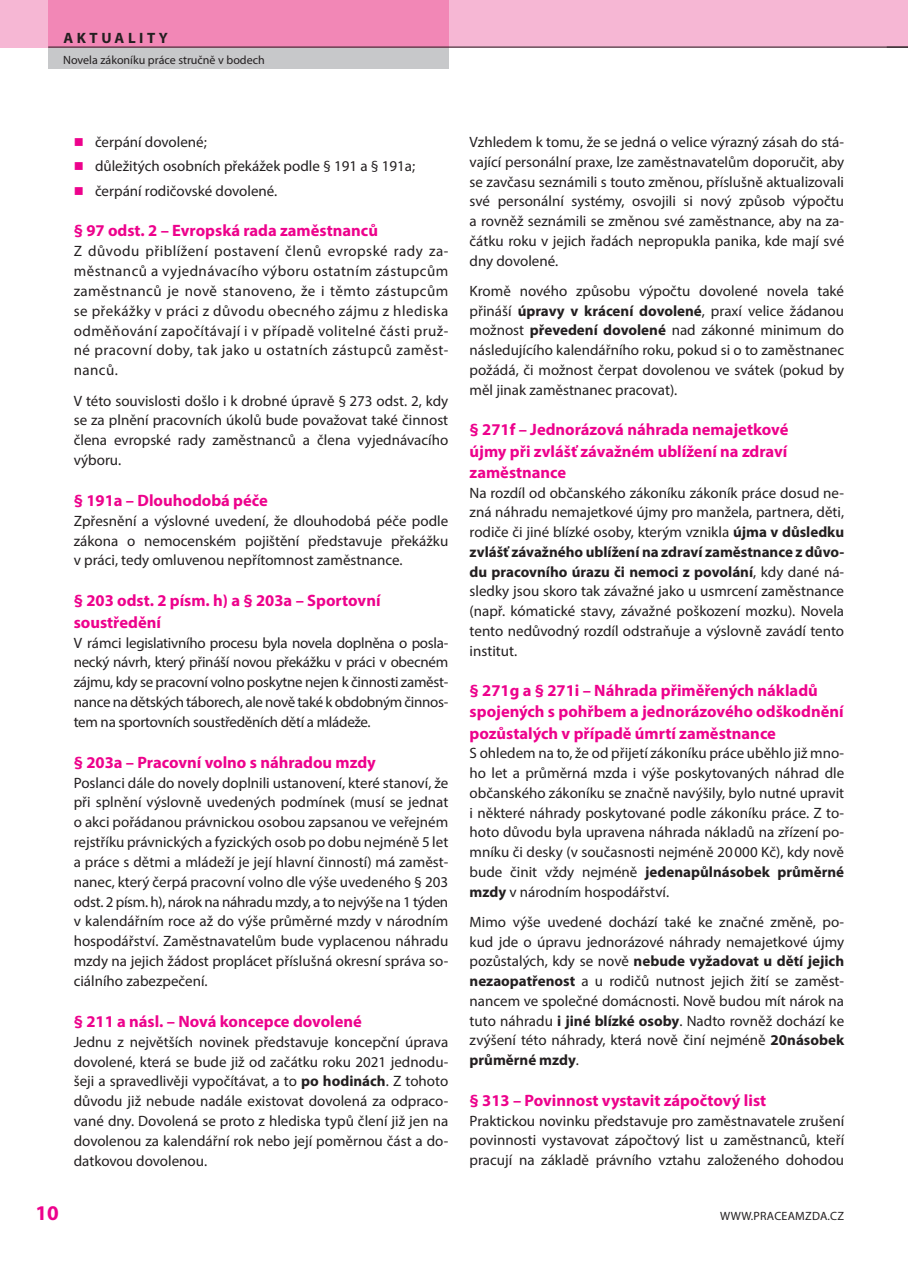
<style>
.page{position:relative;width:908px;height:1281px;background:#fff}
.page>*{position:absolute;margin:0;border:0;box-sizing:border-box;transform-origin:0 0}
.t1{font:700 21px "Myriad Pro";color:#ed028c}
.t2{font:700 16.5px/21.3px "Myriad Pro";color:#ed028c}
.t3{font:15px/19.8px "Myriad Pro";color:#231f20;text-align:justify}
.t4{font:700 15px "Myriad Pro";letter-spacing:.235em;color:#231f20}
.t5{font:12px "Myriad Pro";color:#231f20}
.t6{font:12px "Myriad Pro";letter-spacing:.02em;color:#231f20}
.s1{font-weight:700}
</style>
<div class="page">
<div style="left:0;top:0;width:899px;height:47px;background:#f6b7d4"></div>
<div style="left:899px;top:0;width:8px;height:47px;background:#f6b7d4"></div>
<div style="left:48px;top:0;width:400px;height:68px;background:#c7c8ca"></div>
<div style="left:48px;top:0;width:400px;height:47px;background:#f287b6"></div>
<hr style="left:48px;top:47px;width:859px;height:1px;background:#231f20">
<svg style="left:886px;top:47px;width:21px;height:1px"></svg>
<p class="t4" style="left:63px;top:28px;width:106px">Aktua lity</p>
<p class="t5" style="left:63px;top:53px;width:203px">Novela zákoníku práce stručně v bodech</p>
<p class="t3" style="left:95px;top:130px;width:321px;line-height:24.2px;text-align:left">čerpání dovolené;<br>důležitých osobních překážek podle § 191 a § 191a; čerpání rodičovské dovolené.</p>
<p class="t2" style="left:74px;top:220px;width:305px">§ 97 odst. 2 – Evropská rada zaměstnanců</p>
<p class="t3" style="left:74px;top:241px;width:376px">Z důvodu přiblížení postavení členů evropské rady za&shy;městnanců a vyjednávacího výboru ostatním zástupcům zaměstnanců je nově stanoveno, že i těmto zástupcům se překážky v práci z důvodu obecného zájmu z hlediska odměňování započítávají i v případě volitelné části pruž&shy;né pracovní doby, tak jako u ostatních zástupců zaměst&shy;nanců.</p>
<p class="t3" style="left:74px;top:390px;width:376px">V této souvislosti došlo i k drobné úpravě § 273 odst. 2, kdy se za plnění pracovních úkolů bude považovat také činnost člena evropské rady zaměstnanců a člena vyjednávacího výboru.</p>
<p class="t2" style="left:74px;top:489px;width:196px">§ 191a – Dlouhodobá péče</p>
<p class="t3" style="left:74px;top:511px;width:376px">Zpřesnění a výslovné uvedení, že dlouhodobá péče podle zákona o nemocenském pojištění představuje překážku v práci, tedy omluvenou nepřítomnost zaměstnance.</p>
<p class="t2" style="left:74px;top:589px;width:308px">§ 203 odst. 2 písm. h) a § 203a – Sportovní soustředění</p>
<p class="t3" style="left:74px;top:632px;width:376px">V rámci legislativního procesu byla novela doplněna o posla&shy;necký návrh, který přináší novou překážku v práci v obecném zájmu, kdy se pracovní volno poskytne nejen k činnosti zaměst&shy;nance na dětských táborech, ale nově také k obdobným činnos&shy;tem na sportovních soustředěních dětí a mládeže.</p>
<p class="t2" style="left:74px;top:751px;width:303px">§ 203a – Pracovní volno s náhradou mzdy</p>
<p class="t3" style="left:74px;top:772px;width:376px">Poslanci dále do novely doplnili ustanovení, které stanoví, že při splnění výslovně uvedených podmínek (musí se jednat o akci pořádanou právnickou osobou zapsanou ve veřejném rejstříku právnických a fyzických osob po dobu nejméně 5 let a práce s dětmi a mládeží je její hlavní činností) má zaměst&shy;nanec, který čerpá pracovní volno dle výše uvedeného § 203 odst. 2 písm. h), nárok na náhradu mzdy, a to nejvýše na 1 týden v kalendářním roce až do výše průměrné mzdy v národním hospodářství. Zaměstnavatelům bude vyplacenou náhradu mzdy na jejich žádost proplácet příslušná okresní správa so&shy;ciálního zabezpečení.</p>
<p class="t2" style="left:74px;top:1010px;width:289px">§ 211 a násl. – Nová koncepce dovolené</p>
<p class="t3" style="left:74px;top:1031px;width:376px">Jednu z největších novinek představuje koncepční úprava dovolené, která se bude již od začátku roku 2021 jednodu&shy;šeji a spravedlivěji vypočítávat, a to <span class="s1">po hodinách</span>. Z tohoto důvodu již nebude nadále existovat dovolená za odpraco&shy;vané dny. Dovolená se proto z hlediska typů člení již jen na dovolenou za kalendářní rok nebo její poměrnou část a do&shy;datkovou dovolenou.</p>
<p class="t3" style="left:469px;top:132px;width:376px">Vzhledem k tomu, že se jedná o velice výrazný zásah do stá&shy;vající personální praxe, lze zaměstnavatelům doporučit, aby se zavčasu seznámili s touto změnou, příslušně aktualizovali své personální systémy, osvojili si nový způsob výpočtu a rovněž seznámili se změnou své zaměstnance, aby na za&shy;čátku roku v jejich řadách nepropukla panika, kde mají své dny dovolené.</p>
<p class="t3" style="left:469px;top:281px;width:376px">Kromě nového způsobu výpočtu dovolené novela také přináší <span class="s1">úpravy v krácení dovolené</span>, praxí velice žádanou možnost <span class="s1">převedení dovolené</span> nad zákonné minimum do následujícího kalendářního roku, pokud si o to zaměstnanec požádá, či možnost čerpat dovolenou ve svátek (pokud by měl jinak zaměstnanec pracovat).</p>
<p class="t2" style="left:469px;top:418px;width:320px;text-align:justify">§ 271f – Jednorázová náhrada nemajetkové újmy při zvlášť závažném ublížení na zdraví zaměstnance</p>
<p class="t3" style="left:469px;top:482px;width:376px">Na rozdíl od občanského zákoníku zákoník práce dosud ne&shy;zná náhradu nemajetkové újmy pro manžela, partnera, děti, rodiče či jiné blízké osoby, kterým vznikla <span class="s1">újma v důsledku zvlášť závažného ublížení na zdraví zaměstnance z důvo&shy;du pracovního úrazu či nemoci z povolání</span>, kdy dané ná&shy;sledky jsou skoro tak závažné jako u usmrcení zaměstnance (např. kómatické stavy, závažné poškození mozku). Novela tento nedůvodný rozdíl odstraňuje a výslovně zavádí tento institut.</p>
<p class="t2" style="left:469px;top:679px;width:375px">§ 271g a § 271i – Náhrada přiměřených nákladů spojených s pohřbem a jednorázového odškodnění pozůstalých v případě úmrtí zaměstnance</p>
<p class="t3" style="left:469px;top:743px;width:376px">S ohledem na to, že od přijetí zákoníku práce uběhlo již mno&shy;ho let a průměrná mzda i výše poskytovaných náhrad dle občanského zákoníku se značně navýšily, bylo nutné upravit i některé náhrady poskytované podle zákoníku práce. Z to&shy;hoto důvodu byla upravena náhrada nákladů na zřízení po&shy;mníku či desky (v současnosti nejméně 20000 Kč), kdy nově bude činit vždy nejméně <span class="s1">jedenapůlnásobek průměrné mzdy</span> v národním hospodářství.</p>
<p class="t3" style="left:469px;top:912px;width:376px">Mimo výše uvedené dochází také ke značné změně, po&shy;kud jde o úpravu jednorázové náhrady nemajetkové újmy pozůstalých, kdy se nově <span class="s1">nebude vyžadovat u dětí jejich nezaopatřenost</span> a u rodičů nutnost jejich žití se zaměst&shy;nancem ve společné domácnosti. Nově budou mít nárok na tuto náhradu <span class="s1">i jiné blízké osoby</span>. Nadto rovněž dochází ke zvýšení této náhrady, která nově činí nejméně <span class="s1">20násobek průměrné mzdy</span>.</p>
<p class="t2" style="left:469px;top:1089px;width:298px">§ 313 – Povinnost vystavit zápočtový list</p>
<p class="t3" style="left:469px;top:1110px;width:376px">Praktickou novinku představuje pro zaměstnavatele zrušení povinnosti vystavovat zápočtový list u zaměstnanců, kteří pracují na základě právního vztahu založeného dohodou</p>
<h1 class="t1" style="left:35px;top:1199px;width:25px">10</h1>
<p class="t6" style="left:719px;top:1208px;width:125px">WWW.PRACEAMZDA.CZ</p>
</div>
